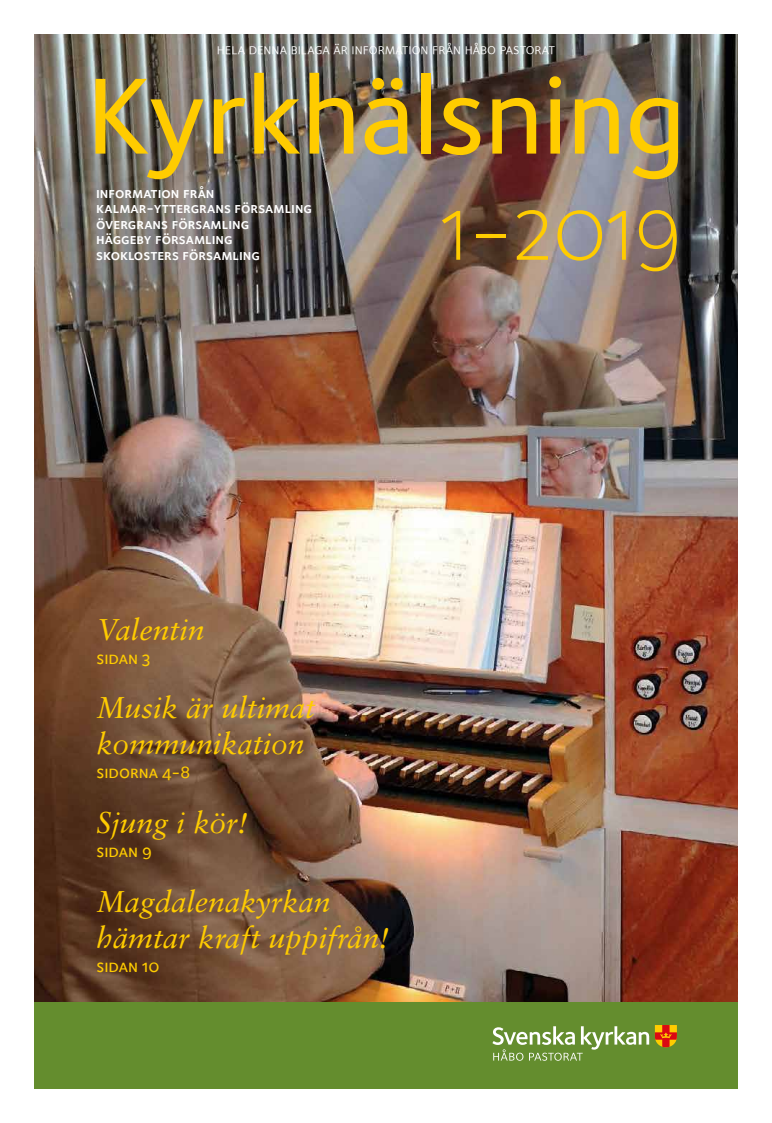
<style>
.page{position:relative;width:772px;height:1123px;background:#fff}
.page>*{position:absolute;margin:0;border:0;box-sizing:border-box;transform-origin:0 0}
.t1{font:112px "Foundry Sterling Medium OSF";color:#fc0}
.t2{font:95px "Foundry Sterling Light OSF";color:#fc0}
.t3{font:italic 30px/36px "Sabon LT Std";color:#fc0}
.t4{font:18px "Foundry Sterling Medium Expert";color:#fc0}
.t5{font:15px/15.5px "Foundry Sterling Demi Expert";color:#fff}
.t6{font:15px "Foundry Sterling Book Expert";color:#fff}
</style>
<div class="page">
<img style="left:34px;top:34px;width:703px;height:968px">
<div style="left:34px;top:1002px;width:703px;height:87px;background:#648d2e"></div>
<svg style="left:654px;top:1025px;width:22px;height:22px"></svg>
<svg style="left:492px;top:1026px;width:156px;height:34px"></svg>
<p class="t6" style="left:217px;top:40px;width:339px">hela denna bilaga är information från håbo pastorat</p>
<h1 class="t1" style="left:86px;top:51px;width:600px">Kyrkhälsning</h1>
<p class="t5" style="left:96px;top:184px;width:217px">information från kalmar-yttergrans församling övergrans församling<br>häggeby församling skoklosters församling</p>
<h2 class="t2" style="left:441px;top:173px;width:241px">1-2019</h2>
<h3 class="t3" style="left:96px;top:611px;width:109px">Valentin</h3>
<p class="t4" style="left:96px;top:647px;width:56px">sidan 3</p>
<h3 class="t3" style="left:96px;top:690px;width:220px">Musik är ultimat kommunikation</h3>
<p class="t4" style="left:96px;top:762px;width:95px">sidorna 4-8</p>
<h3 class="t3" style="left:96px;top:804px;width:153px">Sjung i kör!</h3>
<p class="t4" style="left:96px;top:840px;width:57px">sidan 9</p>
<h3 class="t3" style="left:96px;top:883px;width:294px">Magdalenakyrkan hämtar kraft uppifrån!</h3>
<p class="t4" style="left:96px;top:955px;width:64px">sidan 10</p>
</div>
